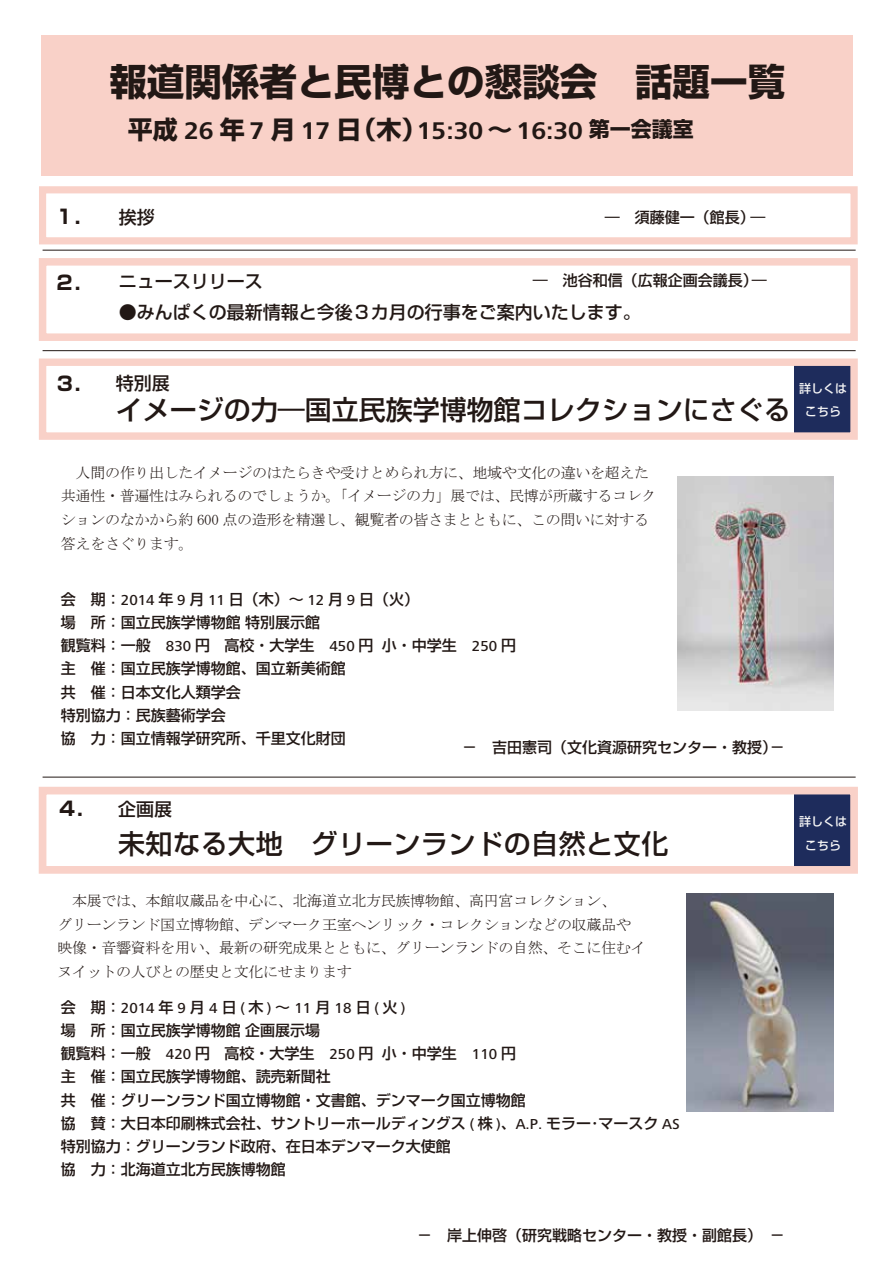
<style>
.page{position:relative;width:893px;height:1263px;background:#fff}
.page>*{position:absolute;margin:0;border:0;box-sizing:border-box;transform-origin:0 0}
.t1{font:700 37.5px "Shin Go Pro";color:#221815}
.t2{font:500 27px "Shin Go Pro";color:#221815}
.t3{font:500 27px "Shin Go Pro";letter-spacing:.02em;color:#221815}
.t4{font:700 25.05px "Frutiger Next Pro";color:#221815}
.t5{font:700 19.5px "Shin Go Pro";color:#221815}
.t6{font:500 18px "Shin Go Pro";color:#221815}
.t7{font:500 15px/23.2px "Shin Go Pro";color:#221815}
.t8{font:15px/23.7px "MS Mincho";letter-spacing:-.02em;color:#221815}
.t9{font:500 15px "Frutiger Next Pro";color:#221815}
.t10{font:500 12px/23.2px "Shin Go Pro";color:#f5f5f5;text-align:center}
.s1{font-family:"Shin Go Pro"}
.s2{font-family:"Shin Go Pro";font-size:21px}
.s3{font-family:"Frutiger Next Pro"}
.s4{font-weight:700;font-size:19.5px}
</style>
<div class="page">
<div style="left:795px;top:365px;width:56px;height:68px;background:#1e2c5c"></div>
<div style="left:795px;top:794px;width:56px;height:73px;background:#1e2c5c"></div>
<div style="left:42px;top:36px;width:811px;height:140px;background:#f9d1c8"></div>
<div style="left:39px;top:258px;width:819px;height:83px;border:8px solid #f9d1c8"></div>
<div style="left:39px;top:186px;width:819px;height:58px;border:7px solid #f9d1c8"></div>
<hr style="left:43px;top:777px;width:813px;height:1px;background:#221815">
<hr style="left:43px;top:350px;width:813px;height:1px;background:#221815">
<hr style="left:43px;top:250px;width:813px;height:1px;background:#221815">
<div style="left:39px;top:358px;width:819px;height:82px;border:7px solid #f9d1c8"></div>
<div style="left:39px;top:787px;width:819px;height:87px;border:8px solid #f9d1c8"></div>
<img style="left:677px;top:477px;width:156px;height:233px">
<img style="left:687px;top:893px;width:146px;height:218px">
<h1 class="t1" style="left:109px;top:52px;width:677px">報道関係者と民博との懇談会 話題一覧</h1>
<h3 class="t4" style="left:128px;top:116px;width:567px"><span class="s1">平成</span> 26 <span class="s1">年</span> 7 <span class="s1">月</span> 17 <span class="s1">日（木）</span>15:30 <span class="s1">～</span> 16:30 <span class="s2">第一会議室</span></h3>
<h3 class="t5" style="left:55px;top:201px;width:40px">１．</h3>
<p class="t6" style="left:119px;top:202px;width:37px">挨拶</p>
<p class="t7" style="left:605px;top:204px;width:162px">― 須藤健一（館長）―</p>
<h3 class="t5" style="left:55px;top:267px;width:40px">２．</h3>
<p class="t6" style="left:119px;top:266px;width:146px">ニュースリリース</p>
<p class="t7" style="left:533px;top:267px;width:235px">― 池谷和信（広報企画会議長）―</p>
<p class="t6" style="left:119px;top:297px;width:524px">●みんぱくの最新情報と今後３カ月の行事をご案内いたします。</p>
<h3 class="t5" style="left:55px;top:368px;width:40px">３．</h3>
<p class="t6" style="left:116px;top:369px;width:55px">特別展</p>
<h2 class="t2" style="left:116px;top:388px;width:677px">イメージの力―国立民族学博物館コレクションにさぐる</h2>
<p class="t10" style="left:799px;top:375px;width:49px">詳しくはこちら</p>
<p class="t8" style="left:61px;top:461px;width:597px">　人間の作り出したイメージのはたらきや受けとめられ方に、地域や文化の違いを超えた共通性・普遍性はみられるのでしょうか。「イメージの力」展では、民博が所蔵するコレクションのなかから約 600 点の造形を精選し、観覧者の皆さまとともに、この問いに対する答えをさぐります。</p>
<p class="t7" style="left:61px;top:585px;width:457px">会 期：<span class="s3">2014</span> 年 <span class="s3">9</span> 月 <span class="s3">11</span> 日（木）～ <span class="s3">12</span> 月 <span class="s3">9</span> 日（火）<br>場 所：国立民族学博物館特別展示館<br>観覧料：一般 <span class="s3">830</span> 円 高校・大学生 <span class="s3">450</span> 円小・中学生 <span class="s3">250</span> 円主 催：国立民族学博物館、国立新美術館<br>共 催：日本文化人類学会<br>特別協力：民族藝術学会<br>協 力：国立情報学研究所、千里文化財団</p>
<p class="t7" style="left:462px;top:734px;width:324px">－ 吉田憲司（文化資源研究センター・教授）－</p>
<p class="t6" style="left:57px;top:794px;width:116px"><span class="s4">４．</span> 企画展</p>
<h2 class="t3" style="left:118px;top:822px;width:552px">未知なる大地 グリーンランドの自然と文化</h2>
<p class="t8" style="left:57px;top:889px;width:590px">　本展では、本館収蔵品を中心に、北海道立北方民族博物館、高円宮コレクション、<br>グリーンランド国立博物館、デンマーク王室ヘンリック・コレクションなどの収蔵品や映像・音響資料を用い、最新の研究成果とともに、グリーンランドの自然、そこに住むイヌイットの人びとの歴史と文化にせまります</p>
<p class="t9" style="left:61px;top:999px;width:346px"><span class="s1">会 期：</span>2014<span class="s1">年</span>9<span class="s1">月</span>4<span class="s1">日</span>(<span class="s1">木</span>)<span class="s1">～</span>11<span class="s1">月</span>18<span class="s1">日</span>(<span class="s1">火</span>)</p>
<p class="t7" style="left:61px;top:1017px;width:620px">場 所：国立民族学博物館企画展示場<br>観覧料：一般 <span class="s3">420</span> 円 高校・大学生 <span class="s3">250</span> 円小・中学生 <span class="s3">110</span> 円<br>主 催：国立民族学博物館、読売新聞社<br>共 催：グリーンランド国立博物館・文書館、デンマーク国立博物館<br>協 賛：大日本印刷株式会社、サントリーホールディングス <span class="s3">(</span> 株 <span class="s3">)</span>、<span class="s3">A.P.</span> モラー･マースク <span class="s3">AS</span>特別協力：グリーンランド政府、在日本デンマーク大使館<br>協 力：北海道立北方民族博物館</p>
<p class="t10" style="left:799px;top:809px;width:49px">詳しくはこちら</p>
<p class="t7" style="left:417px;top:1222px;width:369px">－ 岸上伸啓（研究戦略センター・教授・副館長）－</p>
</div>
